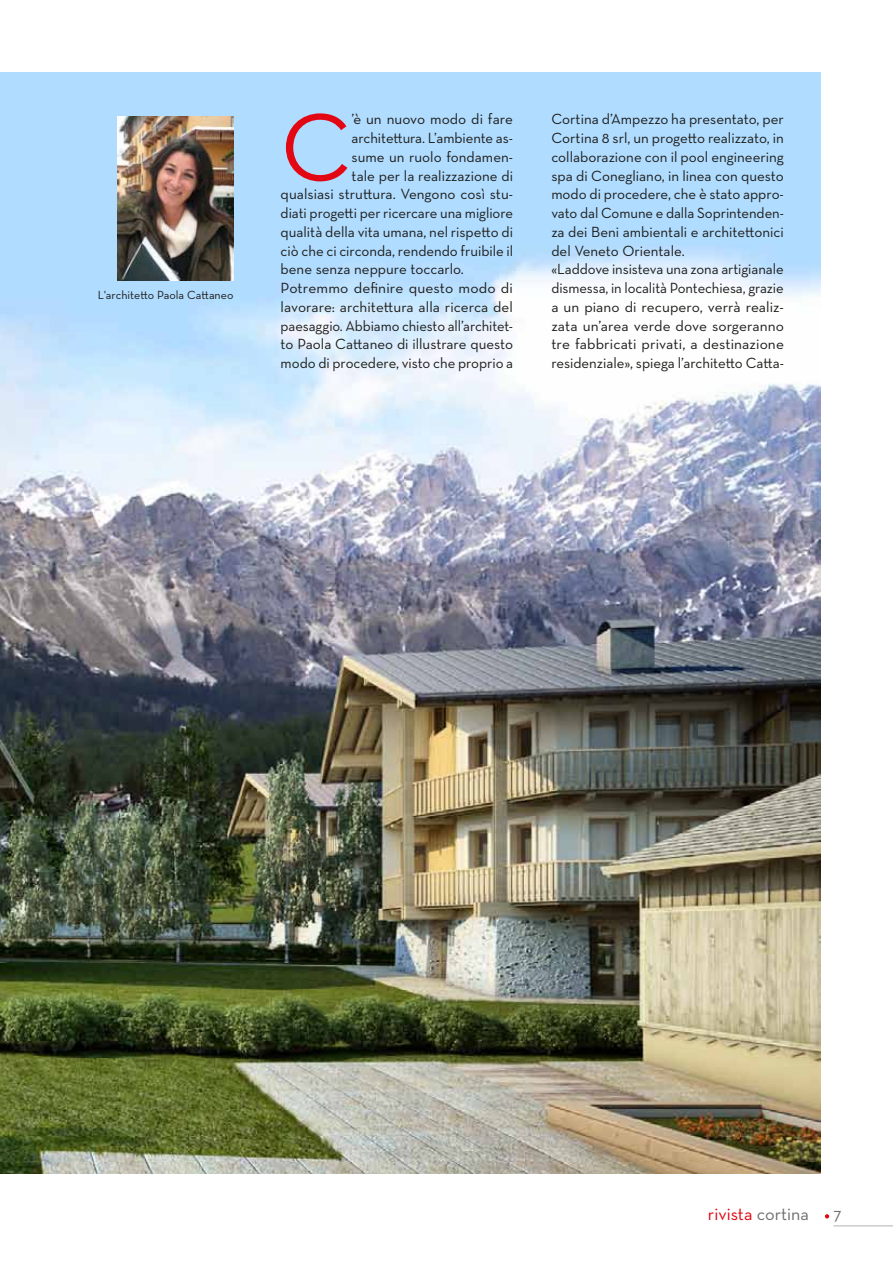
<style>
.page{position:relative;width:893px;height:1263px;background:#fff}
.page>*{position:absolute;margin:0;border:0;box-sizing:border-box;transform-origin:0 0}
.t1{font:97.65px "Neutraface Text";color:#e30613}
.t2{font:18px "Neutraface Text";color:#e30613}
.t3{font:18px "Neutraface Text";color:#706f6f}
.t4{font:15px/18.8px "Neutraface Text";color:#1d1d1b}
.t5{font:12px "Neutraface Text";color:#1d1d1b}
.s1{color:#706f6f}
</style>
<div class="page">
<hr style="left:833px;top:1225px;width:60px;height:1px;background:#b3b2b2">
<svg style="left:825px;top:1214px;width:4px;height:4px"></svg>
<img style="left:0;top:72px;width:821px;height:1102px">
<img style="left:117px;top:116px;width:116px;height:165px">
<p class="t5" style="left:98px;top:287px;width:137px">L'architetto Paola Cattaneo</p>
<h1 class="t1" style="left:281px;top:86px;width:72px">C</h1>
<p class="t4" style="left:352px;top:110px;width:163px">’è un nuovo modo di fare</p>
<p class="t4" style="left:352px;top:128px;width:163px">architettura. L’ambiente as-</p>
<p class="t4" style="left:352px;top:147px;width:163px">sume un ruolo fondamen-</p>
<p class="t4" style="left:352px;top:166px;width:163px">tale per la realizzazione di</p>
<p class="t4" style="left:281px;top:185px;width:234px">qualsiasi struttura. Vengono così stu-</p>
<p class="t4" style="left:281px;top:203px;width:234px">diati progetti per ricercare una migliore</p>
<p class="t4" style="left:281px;top:222px;width:234px">qualità della vita umana, nel rispetto di</p>
<p class="t4" style="left:281px;top:241px;width:234px">ciò che ci circonda, rendendo fruibile il</p>
<p class="t4" style="left:281px;top:260px;width:185px">bene senza neppure toccarlo.</p>
<p class="t4" style="left:281px;top:278px;width:234px">Potremmo definire questo modo di</p>
<p class="t4" style="left:281px;top:297px;width:234px">lavorare: architettura alla ricerca del</p>
<p class="t4" style="left:281px;top:316px;width:234px">paesaggio. Abbiamo chiesto all’architet-</p>
<p class="t4" style="left:281px;top:335px;width:234px">to Paola Cattaneo di illustrare questo</p>
<p class="t4" style="left:281px;top:353px;width:234px">modo di procedere, visto che proprio a</p>
<p class="t4" style="left:551px;top:110px;width:234px">Cortina d’Ampezzo ha presentato, per Cortina 8 srl, un progetto realizzato, in collaborazione con il pool engineering spa di Conegliano, in linea con questo modo di procedere, che è stato appro&shy;vato dal Comune e dalla Soprintenden&shy;za dei Beni ambientali e architettonici del Veneto Orientale.<br>«Laddove insisteva una zona artigianale dismessa, in località Pontechiesa, grazie a un piano di recupero, verrà realiz&shy;zata un’area verde dove sorgeranno tre fabbricati privati, a destinazione residenziale», spiega l’architetto Catta-</p>
<p class="t2" style="left:708px;top:1203px;width:103px">rivista <span class="s1">cortina</span></p>
<p class="t3" style="left:833px;top:1203px;width:10px">7</p>
</div>
